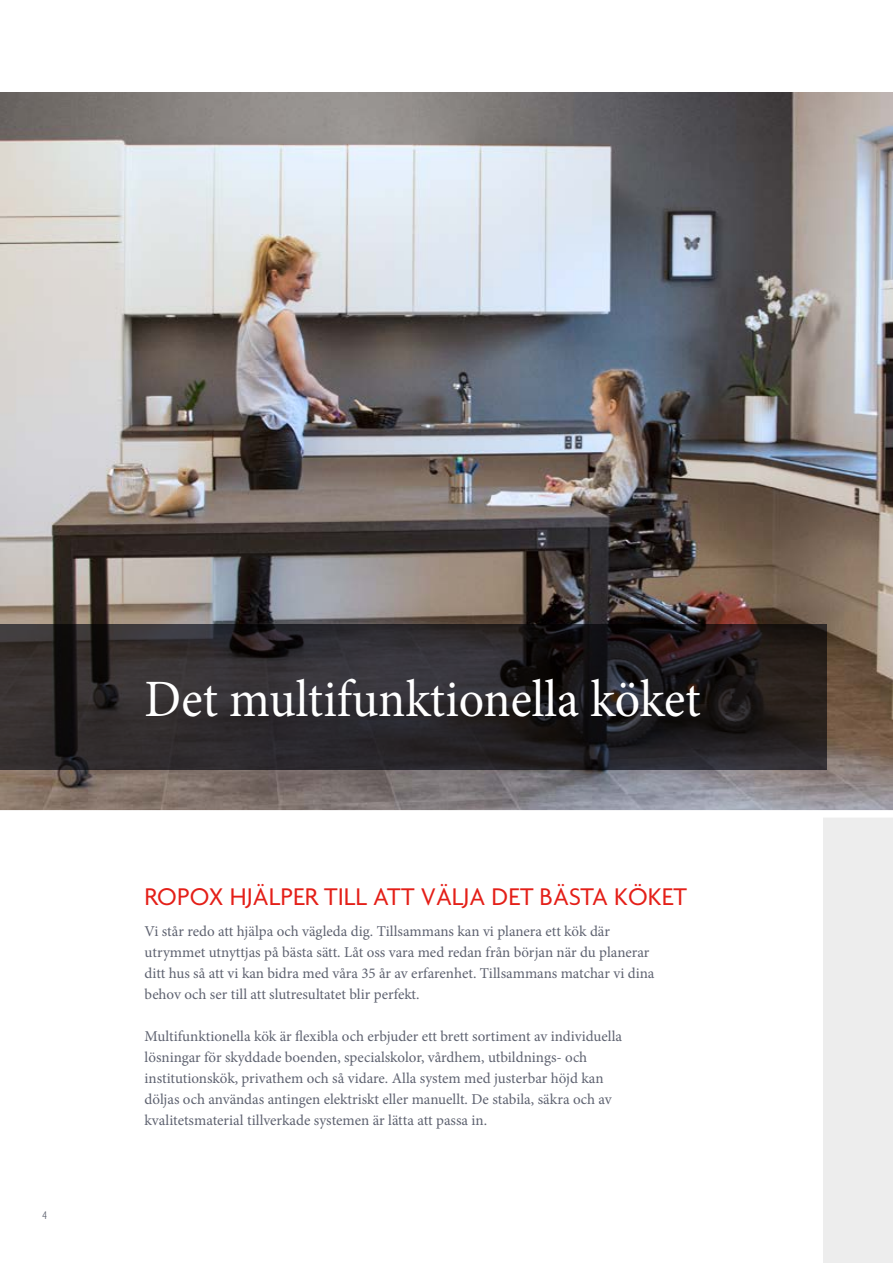
<style>
.page{position:relative;width:893px;height:1263px;background:#fff}
.page>*{position:absolute;margin:0;border:0;box-sizing:border-box;transform-origin:0 0}
.t1{font:52.5px "Minion Pro";color:#fff;scale:.95 1}
.t2{font:26.1px "Agenda";color:#e41f18}
.t3{font:15px/21px "Minion Pro";color:#5e6270}
.t4{font:300 condensed 12px "Agenda";color:#5e6270}
</style>
<div class="page">
<div style="left:823px;top:810px;width:70px;height:453px;background:#ededed"></div>
<img style="left:0;top:92px;width:893px;height:718px">
<svg style="left:0;top:624px;width:826px;height:146px;background:#282427"></svg>
<div style="left:0;top:810px;width:893px;height:8px;background:#fff"></div>
<p class="t4" style="left:43px;top:1209px;width:6px">4</p>
<p class="t1" style="left:145px;top:664px;width:587px">Det multifunktionella köket</p>
<p class="t2" style="left:145px;top:883px;width:544px">ROPOX HJÄLPER TILL ATT VÄLJA DET BÄSTA KÖKET</p>
<p class="t3" style="left:145px;top:921px;width:511px">Vi står redo att hjälpa och vägleda dig. Tillsammans kan vi planera ett kök där utrymmet utnyttjas på bästa sätt. Låt oss vara med redan från början när du planerar ditt hus så att vi kan bidra med våra 35 år av erfarenhet. Tillsammans matchar vi dina behov och ser till att slutresultatet blir perfekt.</p>
<p class="t3" style="left:145px;top:1026px;width:479px">Multifunktionella kök är flexibla och erbjuder ett brett sortiment av individuella lösningar för skyddade boenden, specialskolor, vårdhem, utbildnings- och institutionskök, privathem och så vidare. Alla system med justerbar höjd kan döljas och användas antingen elektriskt eller manuellt. De stabila, säkra och av kvalitetsmaterial tillverkade systemen är lätta att passa in.</p>
</div>
